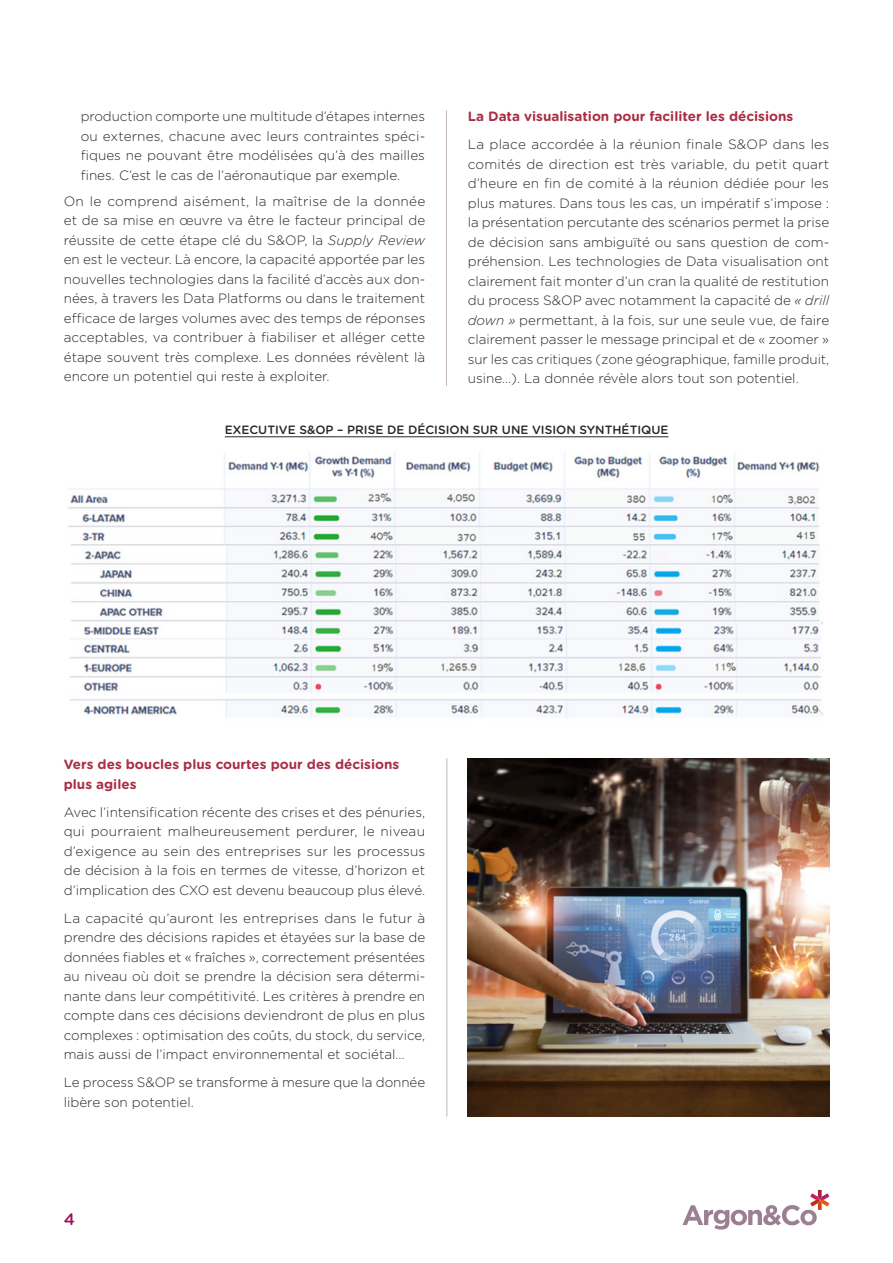
<style>
.page{position:relative;width:893px;height:1263px;background:#fff}
.page>*{position:absolute;margin:0;border:0;box-sizing:border-box;transform-origin:0 0}
.t1{font:500 16.5px "Gotham Rounded";color:#9d1057}
.t2{font:300 13.5px/19.5px "Gotham Rounded";color:#282827;text-align:justify}
.t3{font:700 13.5px/19.5px "Gotham Rounded";color:#aa2d44}
.t4{font:500 12px "Gotham Rounded";color:#282827}
.s1{font-style:italic}
</style>
<div class="page">
<svg style="left:682px;top:1190px;width:147px;height:39px"></svg>
<hr style="left:446px;top:111px;width:1px;height:275px;background:#c1b5b9">
<img style="left:68px;top:452px;width:756px;height:266px">
<hr style="left:225px;top:436px;width:444px;height:1px;background:#282827">
<img style="left:468px;top:758px;width:361px;height:358px">
<hr style="left:447px;top:758px;width:1px;height:358px;background:#c1b5b9">
<p class="t2" style="left:81px;top:106px;width:346px">production comporte une multitude d’étapes internes ou externes, chacune avec leurs contraintes spéci&shy;fiques ne pouvant être modélisées qu’à des mailles fines. C’est le cas de l’aéronautique par exemple.</p>
<p class="t2" style="left:64px;top:191px;width:363px">On le comprend aisément, la maîtrise de la donnée et de sa mise en œuvre va être le facteur principal de réussite de cette étape clé du S&amp;OP, la <span class="s1">Supply Review </span>en est le vecteur. Là encore, la capacité apportée par les nouvelles technologies dans la facilité d’accès aux don&shy;nées, à travers les Data Platforms ou dans le traitement efficace de larges volumes avec des temps de réponses acceptables, va contribuer à fiabiliser et alléger cette étape souvent très complexe. Les données révèlent là encore un potentiel qui reste à exploiter.</p>
<p class="t3" style="left:468px;top:106px;width:327px">La Data visualisation pour faciliter les décisions</p>
<p class="t2" style="left:468px;top:134px;width:363px">La place accordée à la réunion finale S&amp;OP dans les comités de direction est très variable, du petit quart d’heure en fin de comité à la réunion dédiée pour les plus matures. Dans tous les cas, un impératif s’impose : la présentation percutante des scénarios permet la prise de décision sans ambiguïté ou sans question de com&shy;préhension. Les technologies de Data visualisation ont clairement fait monter d’un cran la qualité de restitution du process S&amp;OP avec notamment la capacité de <span class="s1">« drill down »</span> permettant, à la fois, sur une seule vue, de faire clairement passer le message principal et de « zoomer » sur les cas critiques (zone géographique, famille produit, usine…). La donnée révèle alors tout son potentiel.</p>
<p class="t4" style="left:225px;top:421px;width:445px">EXECUTIVE S&amp;OP – PRISE DE DÉCISION SUR UNE VISION SYNTHÉTIQUE</p>
<p class="t3" style="left:64px;top:754px;width:337px">Vers des boucles plus courtes pour des décisions plus agiles</p>
<p class="t2" style="left:64px;top:801px;width:363px">Avec l’intensification récente des crises et des pénuries, qui pourraient malheureusement perdurer, le niveau d’exigence au sein des entreprises sur les processus de décision à la fois en termes de vitesse, d’horizon et d’implication des CXO est devenu beaucoup plus élevé.</p>
<p class="t2" style="left:64px;top:907px;width:363px">La capacité qu’auront les entreprises dans le futur à prendre des décisions rapides et étayées sur la base de données fiables et « fraîches », correctement présentées au niveau où doit se prendre la décision sera détermi&shy;nante dans leur compétitivité. Les critères à prendre en compte dans ces décisions deviendront de plus en plus complexes : optimisation des coûts, du stock, du service, mais aussi de l’impact environnemental et sociétal…</p>
<p class="t2" style="left:64px;top:1072px;width:363px">Le process S&amp;OP se transforme à mesure que la donnée libère son potentiel.</p>
<p class="t1" style="left:64px;top:1208px;width:13px">4</p>
</div>
